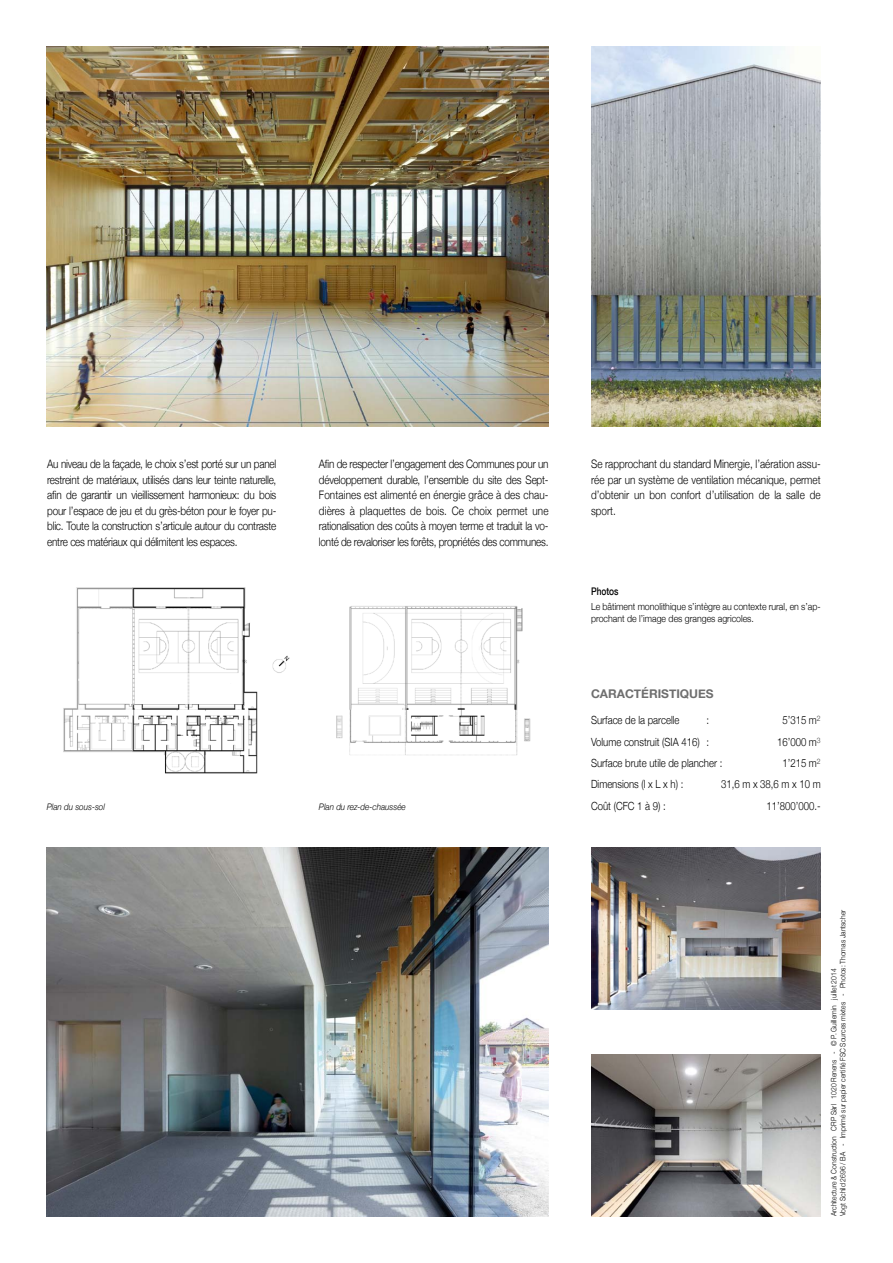
<style>
.page{position:relative;width:893px;height:1263px;background:#fff}
.page>*{position:absolute;margin:0;border:0;box-sizing:border-box;transform-origin:0 0}
.t1{font:700 12px "Helvetica Neue";color:#6e6e6e}
.t2{font:300 11.7px/15.6px "Helvetica Neue";letter-spacing:-.02em;color:#000;text-align:justify;scale:.85 1}
.t3{font:300 11.25px "Helvetica Neue";color:#000;scale:.85 1}
.t4{font:500 10.5px "Helvetica Neue";color:#000;scale:.8 1}
.t5{font:300 9.75px/12px "Helvetica Neue";color:#000;scale:.9 1}
.t6{font:italic 300 9px "Helvetica Neue";color:#000;scale:.9 1}
.t7{font:300 7.5px/9px "Helvetica Neue";color:#000;scale:.9 1}
</style>
<div class="page">
<img style="left:591px;top:847px;width:230px;height:162px">
<img style="left:591px;top:47px;width:230px;height:380px">
<img style="left:63px;top:587px;width:227px;height:187px">
<img style="left:47px;top:47px;width:502px;height:380px">
<img style="left:591px;top:1055px;width:230px;height:161px">
<img style="left:47px;top:847px;width:502px;height:369px">
<img style="left:336px;top:606px;width:195px;height:150px">
<p class="t2" style="left:47px;top:455px;width:271px">Au niveau de la façade, le choix s’est porté sur un panel restreint de matériaux, utilisés dans leur teinte naturelle, afin de garantir un vieillissement harmonieux: du bois pour l’espace de jeu et du grès-béton pour le foyer pu&shy;blic. Toute la construction s’articule autour du contraste entre ces matériaux qui délimitent les espaces.</p>
<p class="t2" style="left:319px;top:455px;width:272px">Afin de respecter l’engagement des Communes pour un développement durable, l’ensemble du site des Sept-Fontaines est alimenté en énergie grâce à des chau&shy;dières à plaquettes de bois. Ce choix permet une rationalisation des coûts à moyen terme et traduit la vo&shy;lonté de revaloriser les forêts, propriétés des communes.</p>
<p class="t6" style="left:47px;top:800px;width:66px">Plan du sous-sol</p>
<p class="t6" style="left:319px;top:799px;width:98px">Plan du rez-de-chaussée</p>
<p class="t2" style="left:591px;top:455px;width:272px">Se rapprochant du standard Minergie, l’aération assu&shy;rée par un système de ventilation mécanique, permet d’obtenir un bon confort d’utilisation de la salle de sport.</p>
<p class="t4" style="left:591px;top:582px;width:36px">Photos</p>
<p class="t5" style="left:591px;top:600px;width:257px">Le bâtiment monolithique s’intègre au contexte rural, en s’ap&shy;prochant de l’image des granges agricoles.</p>
<p class="t1" style="left:591px;top:685px;width:124px">CARACTÉRISTIQUES</p>
<p class="t3" style="left:591px;top:711px;width:106px">Surface de la parcelle</p>
<p class="t3" style="left:707px;top:711px;width:5px">:</p>
<p class="t3" style="left:782px;top:711px;width:47px">5’315 m<sup>2</sup></p>
<p class="t3" style="left:591px;top:733px;width:141px">Volume construit (SIA 416) :</p>
<p class="t3" style="left:777px;top:733px;width:53px">16’000 m<sup>3</sup></p>
<p class="t3" style="left:591px;top:754px;width:156px">Surface brute utile de plancher :</p>
<p class="t3" style="left:782px;top:754px;width:47px">1’215 m<sup>2</sup></p>
<p class="t3" style="left:591px;top:775px;width:110px">Dimensions (l x L x h) :</p>
<p class="t3" style="left:721px;top:775px;width:119px">31,6 m x 38,6 m x 10 m</p>
<p class="t3" style="left:591px;top:797px;width:89px">Coût (CFC 1 à 9) :</p>
<p class="t3" style="left:767px;top:797px;width:65px">11’800’000.-</p>
<p class="t7" style="left:829px;top:1216px;width:342px;rotate:-90deg">Architecture &amp; Construction CRP Sàrl 1020 Renens - © P. Guillemin juillet 2014<br>Vogt Schild 2696 / BA - Imprimé sur papier certifié FSC Sources mixtes - Photos: Thomas Jantscher</p>
</div>
